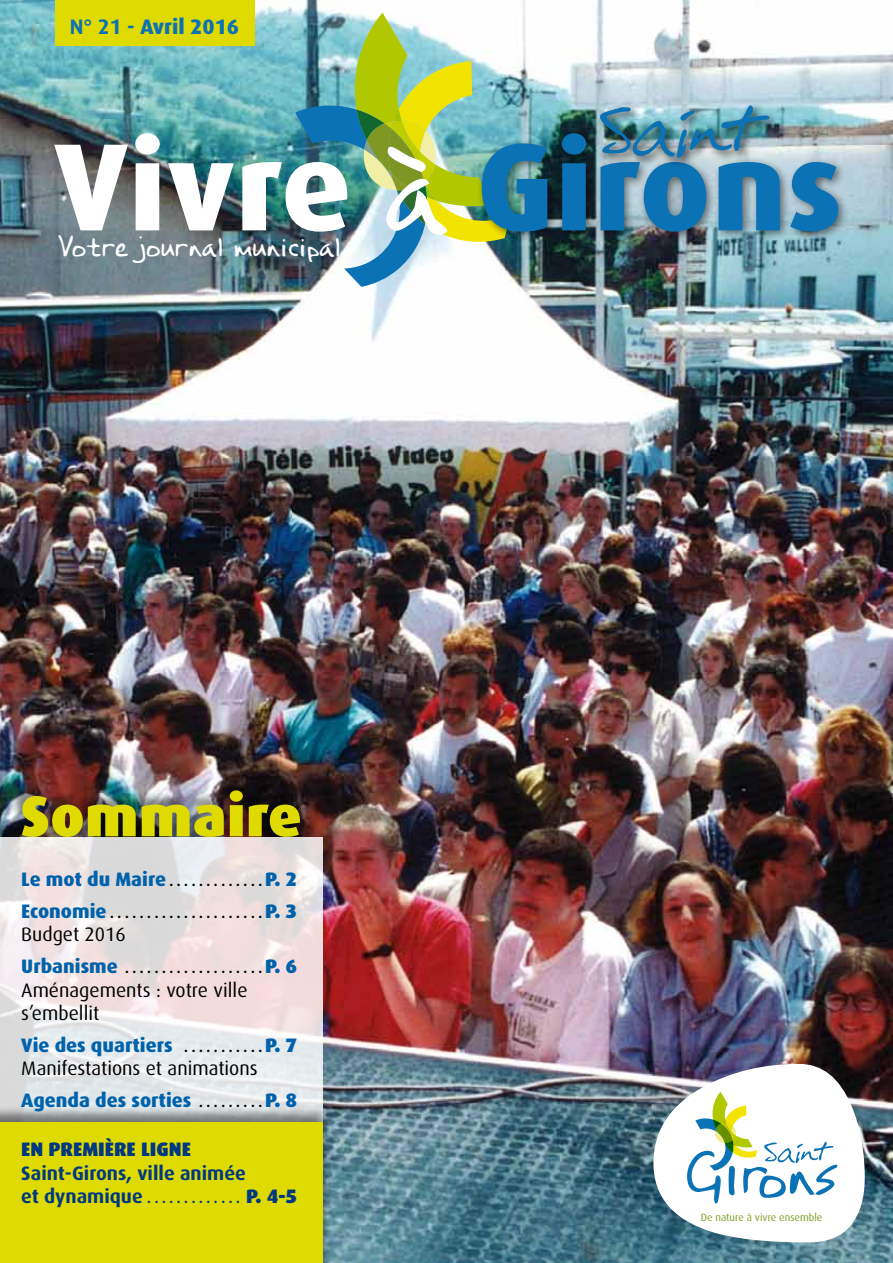
<style>
.page{position:relative;width:893px;height:1263px;background:#fff}
.page>*{position:absolute;margin:0;border:0;box-sizing:border-box;transform-origin:0 0}
.t1{font:800 124.5px "Dax";letter-spacing:.01em;color:#0b72b5}
.t2{font:900 57.9px "Dax";color:#dfdb00}
.t3{font:30px "Emilys Hand";color:#fff}
.t4{font:800 21px "Dax";color:#0b72b5}
.t5{font:19.5px/23.4px "Dax";color:#000}
.t6{font:800 19.5px "Dax";color:#0062ab}
.t7{font:700 19.5px "Dax";color:#003882}
.t8{font:900 19.5px "Dax";color:#003882}
.t9{font:700 13.5px "Dax";color:#000}
.t10{font:700 13.5px "Dax";color:#003882}
.t11{font:10.5px "Dax";color:#7d9e22}
.s1{font-weight:700}
.s2{color:#fff}
.s3{font-family:"Emilys Hand";font-weight:400;font-size:125.85px;color:#fff}
.s4{font-weight:800;font-size:19.5px;color:#0062ab}
.s5{font-weight:900;font-size:19.5px;color:#0062ab}
.s6{font-weight:800;color:#0062ab}
.s7{font-weight:700;font-size:13.5px}
.s8{font-weight:900;color:#0062ab}
.s9{font-weight:700;font-size:13.5px;color:#000}
.s10{font-weight:900}
.s11{font-size:19.5px}
.s12{font-weight:900;font-size:19.5px}
</style>
<div class="page">
<img style="left:0;top:0;width:893px;height:1263px">
<img style="left:295px;top:13px;width:215px;height:274px">
<svg style="left:0;top:837px;width:322px;height:268px;background:#e9e3e4"></svg>
<div style="left:8px;top:777px;width:294px;height:62px;background:#000;opacity:.5"></div>
<div style="left:0;top:1105px;width:331px;height:158px;background:#000;opacity:.5"></div>
<div style="left:0;top:1123px;width:322px;height:140px;background:#dfdb00"></div>
<div style="left:476px;top:128px;width:373px;height:115px;background:#000;opacity:.5"></div>
<div style="left:55px;top:0;width:200px;height:46px;background:#dfdb00"></div>
<div style="left:595px;top:101px;width:185px;height:67px;background:#000;opacity:.75"></div>
<img style="left:597px;top:105px;width:173px;height:53px">
<svg style="left:653px;top:1064px;width:212px;height:178px"></svg>
<p class="t4" style="left:70px;top:14px;width:171px"><span class="s1">N° 21 -</span> Avril 2016</p>
<h1 class="t1" style="left:54px;top:116px;width:789px"><span class="s2">Vivre</span> <span class="s3">à</span> Girons</h1>
<h3 class="t3" style="left:56px;top:223px;width:286px">Votre journal municipal</h3>
<h2 class="t2" style="left:21px;top:783px;width:282px">SOMMAIRE</h2>
<p class="t9" style="left:21px;top:874px;width:278px"><span class="s4">Le mot du Maire</span>. ............ <span class="s5">P. 2</span></p>
<p class="t9" style="left:21px;top:906px;width:278px"><span class="s4">Economie</span>. .................... <span class="s5">P. 3</span></p>
<p class="t5" style="left:21px;top:923px;width:106px">Budget 2016</p>
<p class="t9" style="left:21px;top:961px;width:278px"><span class="s4">Urbanisme</span>. .................. <span class="s5">P. 6</span></p>
<p class="t5" style="left:21px;top:978px;width:228px">Aménagements : votre ville s’embellit</p>
<p class="t5" style="left:21px;top:1034px;width:278px"><span class="s6">Vie des quartiers</span> <span class="s7">. . . . . . . . . . .</span> <span class="s8">P. 7<br></span>Manifestations et animations</p>
<p class="t6" style="left:21px;top:1089px;width:278px">Agenda des sorties <span class="s9">. . . . . . . . .</span> <span class="s10">P. 8</span></p>
<p class="t8" style="left:21px;top:1138px;width:169px">EN PREMIÈRE LIGNE</p>
<p class="t7" style="left:21px;top:1162px;width:226px">Saint-Girons, ville animée</p>
<p class="t10" style="left:21px;top:1191px;width:278px"><span class="s11">etdynamique</span>. ............. <span class="s12">P. 4-5</span></p>
<p class="t11" style="left:701px;top:1211px;width:123px">De nature à vivre ensemble</p>
</div>
